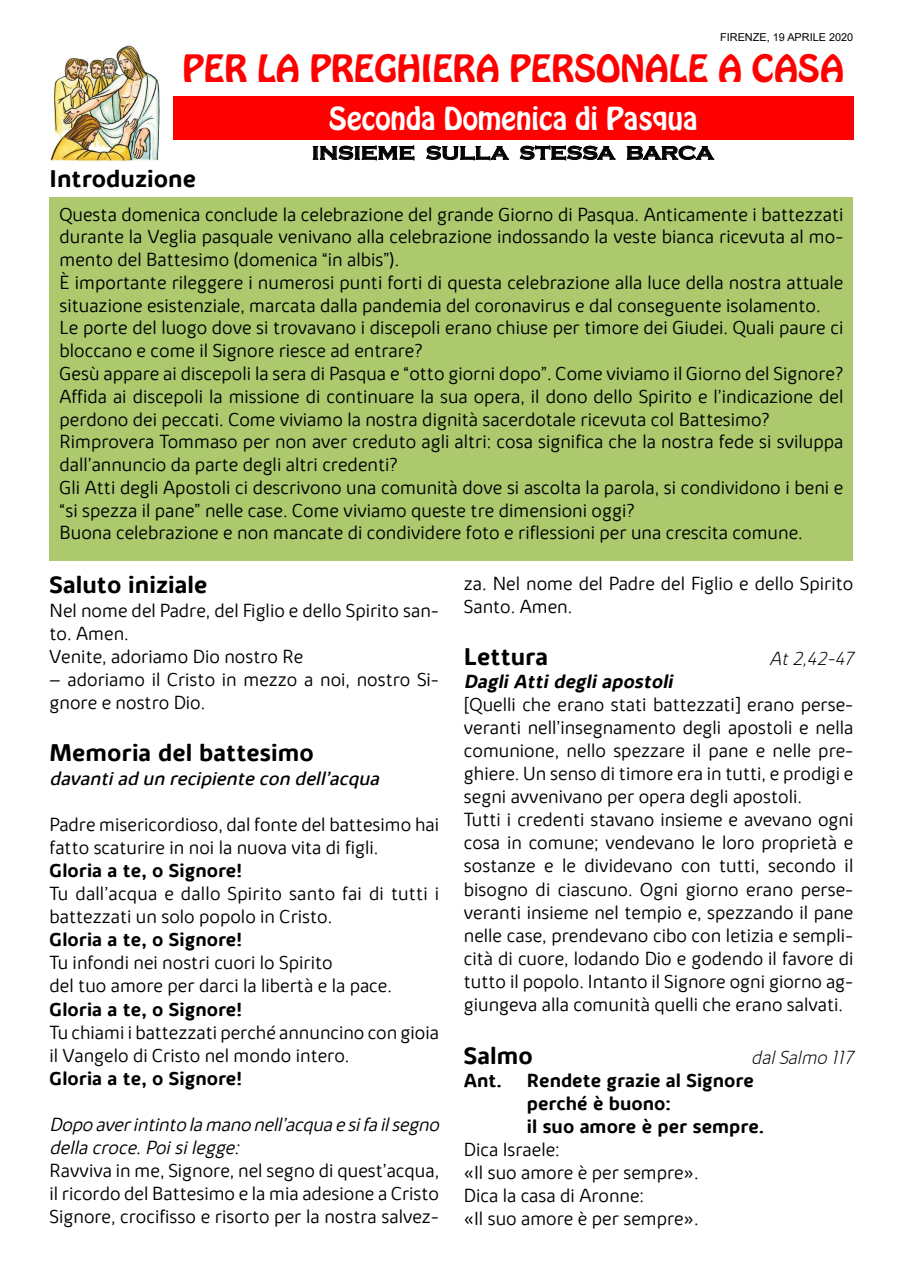
<style>
.page{position:relative;width:903px;height:1275px;background:#fff}
.page>*{position:absolute;margin:0;border:0;box-sizing:border-box;transform-origin:0 0}
.t1{font:33.25px "Hobo Std";color:#f00}
.t2{font:28px "Hobo Std";color:#fff}
.t3{font:700 24.5px "Kabrio Alternate";color:#000}
.t4{font:300 19.25px/23.1px "Kabrio Alternate";color:#000}
.t5{font:700 19.25px/23.1px "Kabrio Alternate";color:#000}
.t6{font:italic 300 19.25px/23.1px "Kabrio Alternate";letter-spacing:-.01em;color:#000}
.t7{font:italic 19.25px "Kabrio Alternate";color:#000}
.t8{font:700 19.25px "Copperplate Gothic";color:#000;scale:1.13 1}
.t9{font:italic 700 19.25px "Kabrio Alternate";color:#000}
.t10{font:19.25px "Kabrio Alternate Extra Light Itali";color:#000}
.t11{font:10.85px "Arial";color:#000}
</style>
<div class="page">
<div style="left:173px;top:96px;width:680px;height:43px;background:#f00"></div>
<div style="left:50px;top:197px;width:803px;height:364px;background:#acc96e"></div>
<img style="left:50px;top:45px;width:110px;height:117px">
<svg style="left:312px;top:145px;width:103px;height:16px"></svg>
<svg style="left:426px;top:145px;width:83px;height:16px"></svg>
<svg style="left:519px;top:145px;width:97px;height:16px"></svg>
<svg style="left:626px;top:145px;width:89px;height:15px"></svg>
<p class="t11" style="left:720px;top:30px;width:135px">FIRENZE, 19 APRILE 2020</p>
<h1 class="t1" style="left:183px;top:45px;width:663px">PER LA PREGHIERA PERSONALE A CASA</h1>
<h2 class="t2" style="left:329px;top:99px;width:370px">Seconda Domenica di Pasqua</h2>
<p class="t3" style="left:50px;top:164px;width:148px">Introduzione</p>
<p class="t8" style="left:312px;top:142px;width:357px">INSIEME SULLA STESSA BARCA</p>
<p class="t4" style="left:60px;top:203px;width:785px">Questa domenica conclude la celebrazione del grande Giorno di Pasqua. Anticamente i battezzati durante la Veglia pasquale venivano alla celebrazione indossando la veste bianca ricevuta al mo&shy;mento del Battesimo (domenica “in albis”).<br>È importante rileggere i numerosi punti forti di questa celebrazione alla luce della nostra attuale situazione esistenziale, marcata dalla pandemia del coronavirus e dal conseguente isolamento.<br>Le porte del luogo dove si trovavano i discepoli erano chiuse per timore dei Giudei. Quali paure ci bloccano e come il Signore riesce ad entrare?<br>Gesù appare ai discepoli la sera di Pasqua e “otto giorni dopo”. Come viviamo il Giorno del Signore?<br>Affida ai discepoli la missione di continuare la sua opera, il dono dello Spirito e l’indicazione del perdono dei peccati. Come viviamo la nostra dignità sacerdotale ricevuta col Battesimo?<br>Rimprovera Tommaso per non aver creduto agli altri: cosa significa che la nostra fede si sviluppa dall’annuncio da parte degli altri credenti?<br>Gli Atti degli Apostoli ci descrivono una comunità dove si ascolta la parola, si condividono i beni e “si spezza il pane” nelle case. Come viviamo queste tre dimensioni oggi?<br>Buona celebrazione e non mancate di condividere foto e riflessioni per una crescita comune.</p>
<p class="t3" style="left:50px;top:570px;width:159px">Saluto iniziale</p>
<p class="t4" style="left:50px;top:599px;width:391px">Nel nome del Padre, del Figlio e dello Spirito san&shy;to. Amen.<br>Venite, adoriamo Dio nostro Re</p>
<p class="t4" style="left:50px;top:668px;width:391px">– adoriamo il Cristo in mezzo a noi, nostro Si&shy;gnore e nostro Dio.</p>
<p class="t3" style="left:50px;top:738px;width:266px">Memoria del battesimo</p>
<p class="t7" style="left:50px;top:767px;width:331px">davanti ad un recipiente con dell’acqua</p>
<p class="t4" style="left:50px;top:813px;width:391px">Padre misericordioso, dal fonte del battesimo hai fatto scaturire in noi la nuova vita di figli.</p>
<p class="t5" style="left:50px;top:859px;width:194px">Gloria a te, o Signore!</p>
<p class="t4" style="left:50px;top:882px;width:391px">Tu dall’acqua e dallo Spirito santo fai di tutti i battezzati un solo popolo in Cristo.</p>
<p class="t5" style="left:50px;top:929px;width:194px">Gloria a te, o Signore!</p>
<p class="t4" style="left:50px;top:951px;width:344px">Tu infondi nei nostri cuori lo Spirito<br>del tuo amore per darci la libertà e la pace.</p>
<p class="t5" style="left:50px;top:998px;width:194px">Gloria a te, o Signore!</p>
<p class="t4" style="left:50px;top:1021px;width:391px">Tu chiami i battezzati perché annuncino con gioia il Vangelo di Cristo nel mondo intero.</p>
<p class="t5" style="left:50px;top:1067px;width:194px">Gloria a te, o Signore!</p>
<p class="t6" style="left:50px;top:1113px;width:391px">Dopo aver intinto la mano nell’acqua e si fa il segno della croce. Poi si legge:</p>
<p class="t4" style="left:50px;top:1159px;width:391px;text-align:justify">Ravviva in me, Signore, nel segno di quest’acqua, il ricordo del Battesimo e la mia adesione a Cristo Signore, crocifisso e risorto per la nostra salvez-</p>
<p class="t4" style="left:464px;top:572px;width:391px">za. Nel nome del Padre del Figlio e dello Spirito<br>Santo. Amen.</p>
<p class="t3" style="left:464px;top:641px;width:86px">Lettura</p>
<p class="t10" style="left:769px;top:647px;width:85px">At 2,42-47</p>
<p class="t9" style="left:464px;top:669px;width:210px">Dagli Atti degli apostoli</p>
<p class="t4" style="left:464px;top:693px;width:391px">[Quelli che erano stati battezzati] erano perse&shy;veranti nell’insegnamento degli apostoli e nella comunione, nello spezzare il pane e nelle pre&shy;ghiere. Un senso di timore era in tutti, e prodigi e segni avvenivano per opera degli apostoli.<br>Tutti i credenti stavano insieme e avevano ogni cosa in comune; vendevano le loro proprietà e sostanze e le dividevano con tutti, secondo il bisogno di ciascuno. Ogni giorno erano perse&shy;veranti insieme nel tempio e, spezzando il pane nelle case, prendevano cibo con letizia e sempli&shy;cità di cuore, lodando Dio e godendo il favore di tutto il popolo. Intanto il Signore ogni giorno ag&shy;giungeva alla comunità quelli che erano salvati.</p>
<p class="t3" style="left:464px;top:1040px;width:70px">Salmo</p>
<p class="t10" style="left:751px;top:1046px;width:104px">dal Salmo 117</p>
<p class="t5" style="left:464px;top:1069px;width:40px">Ant.</p>
<p class="t5" style="left:527px;top:1069px;width:239px">Rendete grazie al Signore perché è buono:<br>il suo amore è per sempre.</p>
<p class="t4" style="left:464px;top:1138px;width:236px">Dica Israele:<br>«Il suo amore è per sempre».<br>Dica la casa di Aronne:<br>«Il suo amore è per sempre».</p>
</div>
